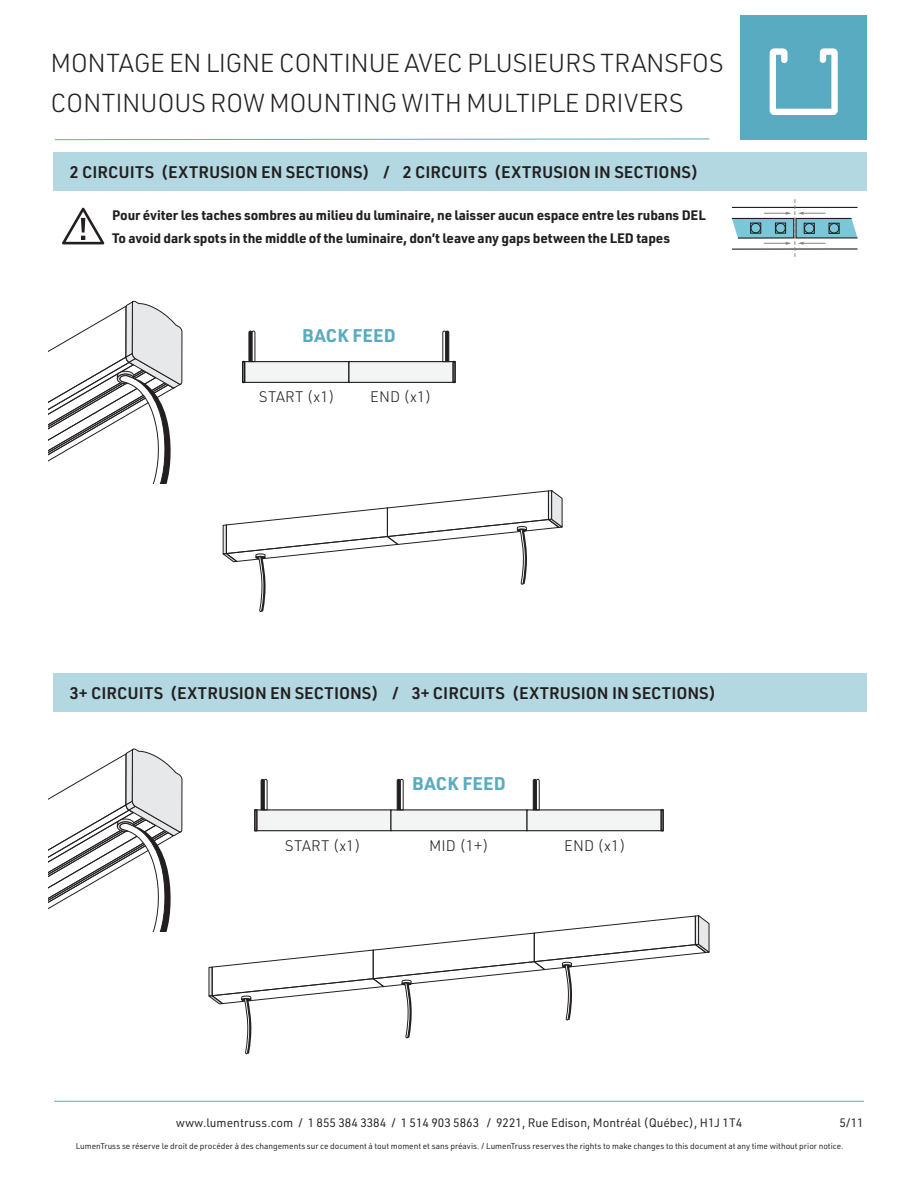
<style>
.page{position:relative;width:918px;height:1188px;background:#fff}
.page>*{position:absolute;margin:0;border:0;box-sizing:border-box;transform-origin:0 0}
.t1{font:300 25.5px/40.5px "URWDIN";letter-spacing:-.02em;color:#231f20}
.t2{font:700 18px "URWDIN";letter-spacing:.01em;color:#59abc2}
.t3{font:600 16.5px "URWDIN";color:#231f20}
.t4{font:300 15px "URWDIN";letter-spacing:.01em;color:#231f20}
.t5{font:700 13.5px/22.5px "URWDIN";letter-spacing:-.01em;color:#231f20}
.t6{font:12px "URWDIN";color:#231f20}
.t7{font:8.25px "URWDIN";color:#231f20}
</style>
<div class="page">
<svg style="left:54px;top:139px;width:656px;height:1px"></svg>
<div style="left:740px;top:15px;width:127px;height:124px;background:#59abc2"></div>
<svg style="left:770px;top:48px;width:68px;height:67px"></svg>
<div style="left:242px;top:361px;width:107px;height:22px;background:#f3f4f4;border:1px solid #231f20"></div>
<div style="left:242px;top:361px;width:3px;height:22px;background:#bdbec1;border:2px solid #231f20"></div>
<svg style="left:249px;top:331px;width:6px;height:31px"></svg>
<div style="left:348px;top:361px;width:108px;height:22px;background:#f3f4f4;border:1px solid #231f20"></div>
<svg style="left:452px;top:361px;width:4px;height:22px"></svg>
<svg style="left:442px;top:331px;width:7px;height:31px"></svg>
<div style="left:53px;top:152px;width:814px;height:39px;background:#b3d8e2"></div>
<svg style="left:62px;top:207px;width:43px;height:38px"></svg>
<svg style="left:731px;top:200px;width:127px;height:57px"></svg>
<div style="left:53px;top:673px;width:814px;height:39px;background:#b3d8e2"></div>
<div style="left:254px;top:809px;width:138px;height:22px;background:#f3f4f4;border:1px solid #231f20"></div>
<svg style="left:254px;top:809px;width:4px;height:22px"></svg>
<svg style="left:261px;top:779px;width:6px;height:31px"></svg>
<div style="left:390px;top:809px;width:138px;height:22px;background:#f3f4f4;border:1px solid #231f20"></div>
<svg style="left:397px;top:779px;width:7px;height:31px"></svg>
<div style="left:526px;top:809px;width:138px;height:22px;background:#f3f4f4;border:1px solid #231f20"></div>
<svg style="left:533px;top:779px;width:7px;height:31px"></svg>
<svg style="left:660px;top:809px;width:4px;height:22px"></svg>
<svg style="left:222px;top:490px;width:341px;height:122px"></svg>
<svg style="left:208px;top:915px;width:502px;height:139px"></svg>
<svg style="left:48px;top:300px;width:134px;height:184px"></svg>
<svg style="left:48px;top:748px;width:134px;height:183px"></svg>
<hr style="left:54px;top:1101px;width:810px;height:1px;background:#59abc2">
<h1 class="t1" style="left:51px;top:42px;width:675px">MONTAGE EN LIGNE CONTINUE AVEC PLUSIEURS TRANSFOS<br>CONTINUOUS ROW MOUNTING WITH MULTIPLE DRIVERS</h1>
<h3 class="t3" style="left:70px;top:161px;width:630px">2 CIRCUITS (EXTRUSION EN SECTIONS) / 2 CIRCUITS (EXTRUSION IN SECTIONS)</h3>
<h3 class="t5" style="left:112px;top:204px;width:595px">Pour éviter les taches sombres au milieu du luminaire, ne laisser aucun espace entre les rubans DEL<br>To avoid dark spots in the middle of the luminaire, don’t leave any gaps between the LED tapes</h3>
<h2 class="t2" style="left:302px;top:323px;width:95px">BACK FEED</h2>
<h3 class="t4" style="left:259px;top:387px;width:78px">START (x1)</h3>
<h3 class="t4" style="left:370px;top:387px;width:63px">END (x1)</h3>
<h3 class="t3" style="left:70px;top:682px;width:648px">3+ CIRCUITS (EXTRUSION EN SECTIONS) / 3+ CIRCUITS (EXTRUSION IN SECTIONS)</h3>
<h2 class="t2" style="left:412px;top:772px;width:95px">BACK FEED</h2>
<h3 class="t4" style="left:285px;top:836px;width:78px">START (x1)</h3>
<h3 class="t4" style="left:429px;top:836px;width:61px">MID (1+)</h3>
<h3 class="t4" style="left:564px;top:836px;width:63px">END (x1)</h3>
<h3 class="t6" style="left:176px;top:1115px;width:568px">www.lumentruss.com / 1 855 384 3384 / 1 514 903 5863 / 9221, Rue Edison, Montréal (Québec), H1J 1T4</h3>
<h3 class="t6" style="left:839px;top:1115px;width:26px">5/11</h3>
<p class="t7" style="left:76px;top:1141px;width:769px">LumenTruss se réserve le droit de procéder à des changements sur ce document à tout moment et sans préavis. / LumenTruss reserves the rights to make changes to this document at any time without prior notice.</p>
</div>
